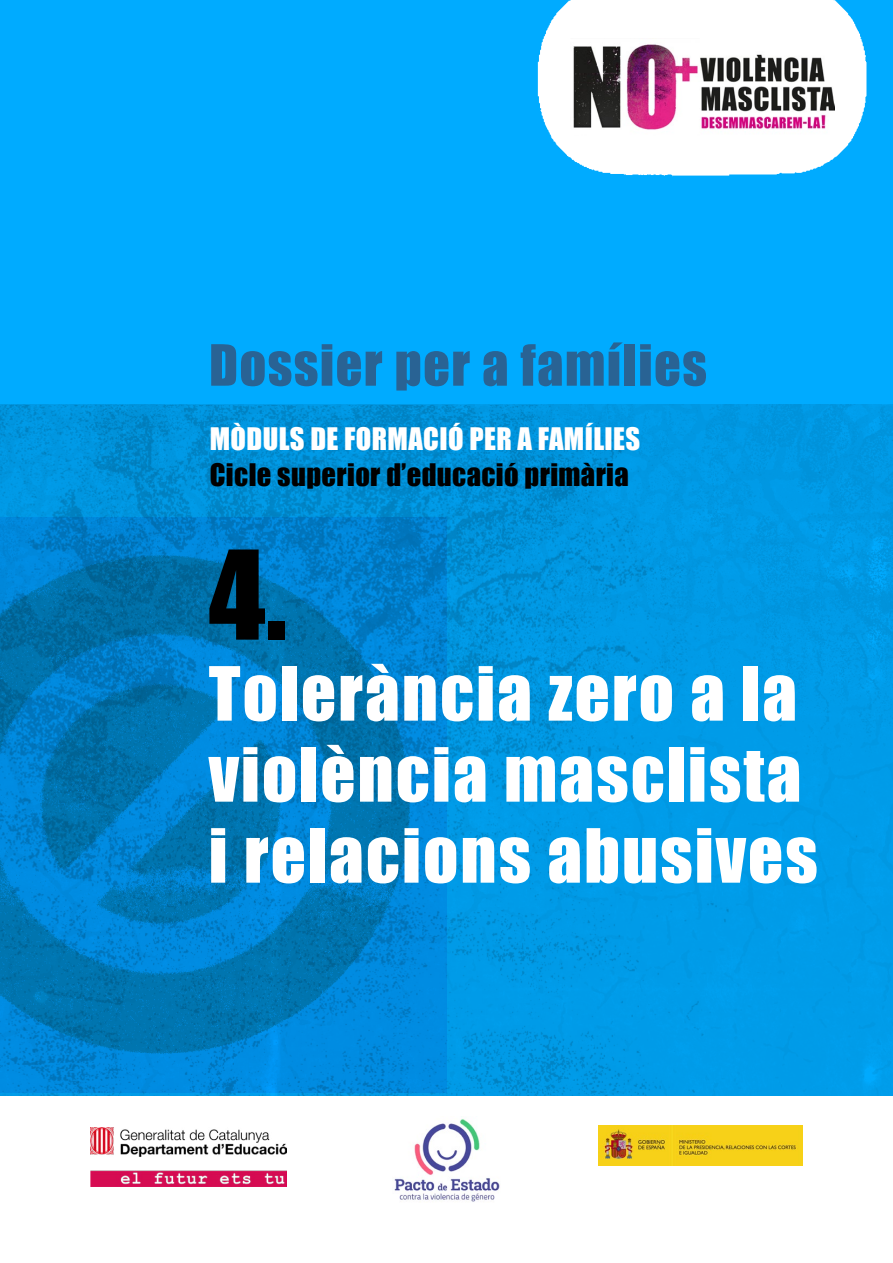
<style>
.page{position:relative;width:893px;height:1263px;background:#fff}
.page>*{position:absolute;margin:0;border:0;box-sizing:border-box;transform-origin:0 0}
.t1{font:114px "Impact";color:#000}
.t2{font:69px/81px "Impact";letter-spacing:.03em;color:#fff}
.t3{font:52.5px "Impact";letter-spacing:.025em;color:#296394}
.t4{font:28.5px "Impact";letter-spacing:.015em;color:#000}
.t5{font:28.5px "Impact";letter-spacing:.015em;color:#fff}
</style>
<div class="page">
<div style="left:0;top:0;width:893px;height:1095px;background:#00abff"></div>
<img style="left:0;top:405px;width:893px;height:690px">
<img style="left:537px;top:0;width:330px;height:177px">
<img style="left:570px;top:39px;width:265px;height:96px">
<img style="left:599px;top:1125px;width:203px;height:40px">
<img style="left:91px;top:1127px;width:195px;height:59px">
<img style="left:394px;top:1119px;width:106px;height:83px">
<img style="left:0;top:518px;width:446px;height:575px">
<p class="t3" style="left:209px;top:324px;width:499px">Dossier per a famílies</p>
<p class="t5" style="left:210px;top:417px;width:432px">MÒDULS DE FORMACIÓ PER A FAMÍLIES</p>
<p class="t4" style="left:210px;top:453px;width:421px">Cicle superior d’educació primària</p>
<h1 class="t1" style="left:209px;top:506px;width:80px">4.</h1>
<p class="t2" style="left:209px;top:651px;width:611px">Tolerància zero a la violència masclista i relacions abusives</p>
</div>
